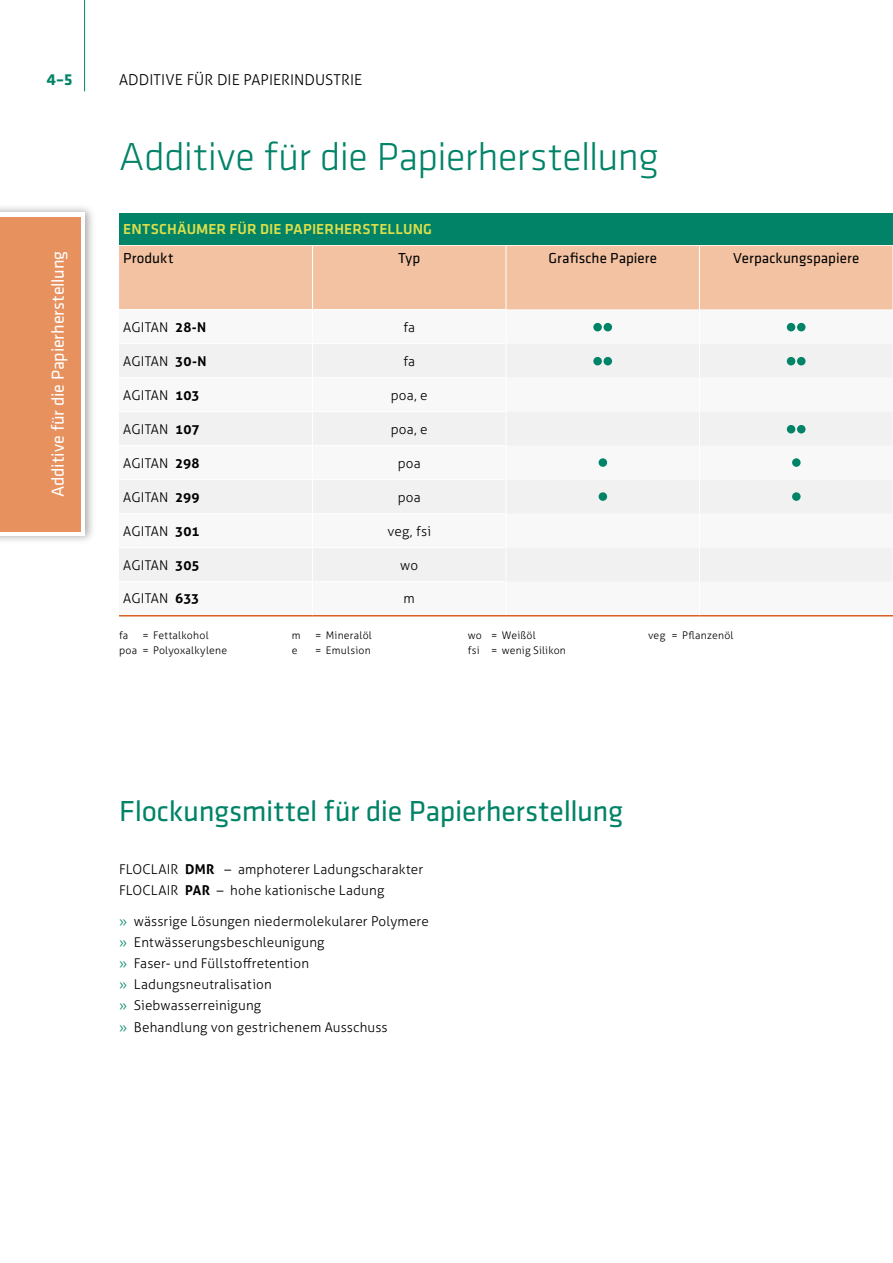
<style>
.page{position:relative;width:893px;height:1263px;background:#fff}
.page>*{position:absolute;margin:0;border:0;box-sizing:border-box;transform-origin:0 0}
.t1{font:300 40.5px "Klavika";letter-spacing:-.015em;color:#008367}
.t2{font:30px "Klavika";letter-spacing:-.01em;color:#008367}
.t3{font:18px "Klavika";letter-spacing:-.01em;color:#fff}
.t4{font:700 16.5px "Klavika";color:#008367}
.t5{font:15px "Klavika";color:#000}
.t6{font:500 15px "Klavika";letter-spacing:.005em;color:#dddf4a}
.t7{font:300 15px "Aller";letter-spacing:.005em;color:#000}
.t8{font:300 13.5px/21px "Aller";letter-spacing:.01em;color:#000}
.t9{font:300 10.5px/14.2px "Aller";letter-spacing:.02em;color:#000;text-align:center}
.s1{font-weight:700}
.s2{color:#008367}
</style>
<div class="page">
<hr style="left:84px;top:0;width:1px;height:91px;background:#008367">
<div style="left:0;top:204px;width:96px;height:340px;background:#000;opacity:.35"></div>
<div style="left:0;top:213px;width:85px;height:323px;background:#fff"></div>
<div style="left:0;top:217px;width:81px;height:314px;background:#e7915e"></div>
<div style="left:119px;top:246px;width:773px;height:64px;background:#f3c2a2"></div>
<div style="left:119px;top:344px;width:773px;height:102px;background:#f1f1f1"></div>
<div style="left:119px;top:480px;width:773px;height:102px;background:#f1f1f1"></div>
<hr style="left:119px;top:309px;width:194px;height:1px;background:#fff">
<hr style="left:313px;top:309px;width:193px;height:1px;background:#fff">
<hr style="left:119px;top:377px;width:193px;height:1px;background:#fff">
<hr style="left:313px;top:377px;width:193px;height:1px;background:#fff">
<hr style="left:119px;top:411px;width:193px;height:1px;background:#fff">
<hr style="left:313px;top:411px;width:193px;height:1px;background:#fff">
<hr style="left:119px;top:445px;width:193px;height:1px;background:#fff">
<hr style="left:313px;top:445px;width:193px;height:1px;background:#fff">
<hr style="left:119px;top:513px;width:193px;height:1px;background:#fff">
<hr style="left:313px;top:513px;width:193px;height:1px;background:#fff">
<hr style="left:119px;top:547px;width:193px;height:1px;background:#fff">
<hr style="left:313px;top:547px;width:193px;height:1px;background:#fff">
<hr style="left:119px;top:581px;width:193px;height:1px;background:#fff">
<hr style="left:313px;top:581px;width:193px;height:1px;background:#fff">
<hr style="left:312px;top:246px;width:1px;height:63px;background:#fff">
<hr style="left:506px;top:246px;width:1px;height:64px;background:#fff">
<hr style="left:699px;top:246px;width:1px;height:64px;background:#fff">
<hr style="left:312px;top:344px;width:1px;height:34px;background:#fff">
<hr style="left:312px;top:378px;width:1px;height:34px;background:#fff">
<hr style="left:312px;top:412px;width:1px;height:34px;background:#fff">
<hr style="left:312px;top:480px;width:1px;height:34px;background:#fff">
<hr style="left:312px;top:514px;width:1px;height:34px;background:#fff">
<hr style="left:312px;top:548px;width:1px;height:34px;background:#fff">
<hr style="left:506px;top:344px;width:1px;height:34px;background:#fff">
<hr style="left:506px;top:378px;width:1px;height:34px;background:#fff">
<hr style="left:506px;top:412px;width:1px;height:34px;background:#fff">
<hr style="left:506px;top:480px;width:1px;height:34px;background:#fff">
<hr style="left:506px;top:514px;width:1px;height:34px;background:#fff">
<hr style="left:506px;top:548px;width:1px;height:34px;background:#fff">
<hr style="left:699px;top:344px;width:1px;height:34px;background:#fff">
<hr style="left:699px;top:378px;width:1px;height:34px;background:#fff">
<hr style="left:699px;top:412px;width:1px;height:34px;background:#fff">
<hr style="left:699px;top:480px;width:1px;height:34px;background:#fff">
<hr style="left:699px;top:514px;width:1px;height:34px;background:#fff">
<hr style="left:699px;top:548px;width:1px;height:34px;background:#fff">
<hr style="left:119px;top:615px;width:194px;height:1px;background:#da5f21">
<hr style="left:313px;top:615px;width:193px;height:1px;background:#da5f21">
<hr style="left:506px;top:615px;width:193px;height:1px;background:#da5f21">
<hr style="left:699px;top:615px;width:194px;height:1px;background:#da5f21">
<div style="left:593px;top:323px;width:9px;height:8px;background:#008367;border-radius:50%"></div>
<div style="left:604px;top:323px;width:8px;height:8px;background:#008367;border-radius:50%"></div>
<div style="left:787px;top:323px;width:8px;height:8px;background:#008367;border-radius:50%"></div>
<div style="left:797px;top:323px;width:8px;height:8px;background:#008367;border-radius:50%"></div>
<div style="left:593px;top:357px;width:9px;height:8px;background:#008367;border-radius:50%"></div>
<div style="left:604px;top:357px;width:8px;height:8px;background:#008367;border-radius:50%"></div>
<div style="left:787px;top:357px;width:8px;height:8px;background:#008367;border-radius:50%"></div>
<div style="left:797px;top:357px;width:8px;height:8px;background:#008367;border-radius:50%"></div>
<div style="left:787px;top:425px;width:8px;height:8px;background:#008367;border-radius:50%"></div>
<div style="left:797px;top:425px;width:8px;height:8px;background:#008367;border-radius:50%"></div>
<div style="left:599px;top:458px;width:8px;height:9px;background:#008367;border-radius:50%"></div>
<div style="left:792px;top:458px;width:9px;height:9px;background:#008367;border-radius:50%"></div>
<div style="left:599px;top:492px;width:8px;height:9px;background:#008367;border-radius:50%"></div>
<div style="left:792px;top:492px;width:9px;height:9px;background:#008367;border-radius:50%"></div>
<div style="left:119px;top:213px;width:774px;height:31px;background:#008367"></div>
<p class="t4" style="left:47px;top:71px;width:27px">4–5</p>
<p class="t7" style="left:119px;top:71px;width:245px">ADDITIVE FÜR DIE PAPIERINDUSTRIE</p>
<h1 class="t1" style="left:119px;top:135px;width:541px">Additive für die Papierherstellung</h1>
<p class="t6" style="left:123px;top:220px;width:310px">ENTSCHÄUMER FÜR DIE PAPIERHERSTELLUNG</p>
<h3 class="t3" style="left:48px;top:497px;width:248px;rotate:-90deg">Additive für die Papierherstellung</h3>
<p class="t5" style="left:123px;top:250px;width:52px">Produkt</p>
<p class="t5" style="left:398px;top:250px;width:24px">Typ</p>
<p class="t5" style="left:548px;top:250px;width:110px">Grafische Papiere</p>
<p class="t5" style="left:733px;top:250px;width:128px">Verpackungspapiere</p>
<p class="t8" style="left:123px;top:316px;width:84px">AGITAN <span class="s1">28-N</span></p>
<p class="t8" style="left:403px;top:316px;width:13px">fa</p>
<p class="t8" style="left:123px;top:350px;width:85px">AGITAN <span class="s1">30-N</span></p>
<p class="t8" style="left:403px;top:350px;width:13px">fa</p>
<p class="t8" style="left:123px;top:384px;width:78px">AGITAN <span class="s1">103</span></p>
<p class="t8" style="left:391px;top:384px;width:38px">poa, e</p>
<p class="t8" style="left:123px;top:418px;width:78px">AGITAN <span class="s1">107</span></p>
<p class="t8" style="left:391px;top:418px;width:38px">poa, e</p>
<p class="t8" style="left:123px;top:452px;width:78px">AGITAN <span class="s1">298</span></p>
<p class="t8" style="left:398px;top:452px;width:25px">poa</p>
<p class="t8" style="left:123px;top:486px;width:78px">AGITAN <span class="s1">299</span></p>
<p class="t8" style="left:398px;top:486px;width:25px">poa</p>
<p class="t8" style="left:123px;top:520px;width:78px">AGITAN <span class="s1">301</span></p>
<p class="t8" style="left:387px;top:520px;width:45px">veg, fsi</p>
<p class="t8" style="left:123px;top:554px;width:78px">AGITAN <span class="s1">305</span></p>
<p class="t8" style="left:400px;top:554px;width:19px">wo</p>
<p class="t8" style="left:123px;top:588px;width:78px">AGITAN <span class="s1">633</span></p>
<p class="t8" style="left:404px;top:588px;width:13px">m</p>
<p class="t9" style="left:119px;top:629px;width:11px">fa</p>
<p class="t9" style="left:119px;top:629px;width:110px">= Fettalkohol<br>poa = Polyoxalkylene</p>
<p class="t9" style="left:292px;top:629px;width:10px">m</p>
<p class="t9" style="left:315px;top:629px;width:58px">= Mineralöl</p>
<p class="t9" style="left:292px;top:643px;width:7px">e</p>
<p class="t9" style="left:315px;top:643px;width:57px">= Emulsion</p>
<p class="t9" style="left:468px;top:629px;width:100px;text-align:left">wo = Weißöl<br>fsi = wenig Silikon</p>
<p class="t9" style="left:648px;top:629px;width:87px">veg = Pflanzenöl</p>
<h2 class="t2" style="left:119px;top:795px;width:505px">Flockungsmittel für die Papierherstellung</h2>
<p class="t8" style="left:119px;top:859px;width:306px">FLOCLAIR <span class="s1">DMR</span> – amphoterer Ladungscharakter<br>FLOCLAIR <span class="s1">PAR</span> – hohe kationische Ladung</p>
<p class="t8" style="left:119px;top:911px;width:311px"><span class="s2">»</span> wässrige Lösungen niedermolekularer Polymere <span class="s2">»</span> Entwässerungsbeschleunigung<br><span class="s2">»</span> Faser- und Füllstoffretention<br><span class="s2">»</span> Ladungsneutralisation<br><span class="s2">»</span> Siebwasserreinigung<br><span class="s2">»</span> Behandlung von gestrichenem Ausschuss</p>
</div>
